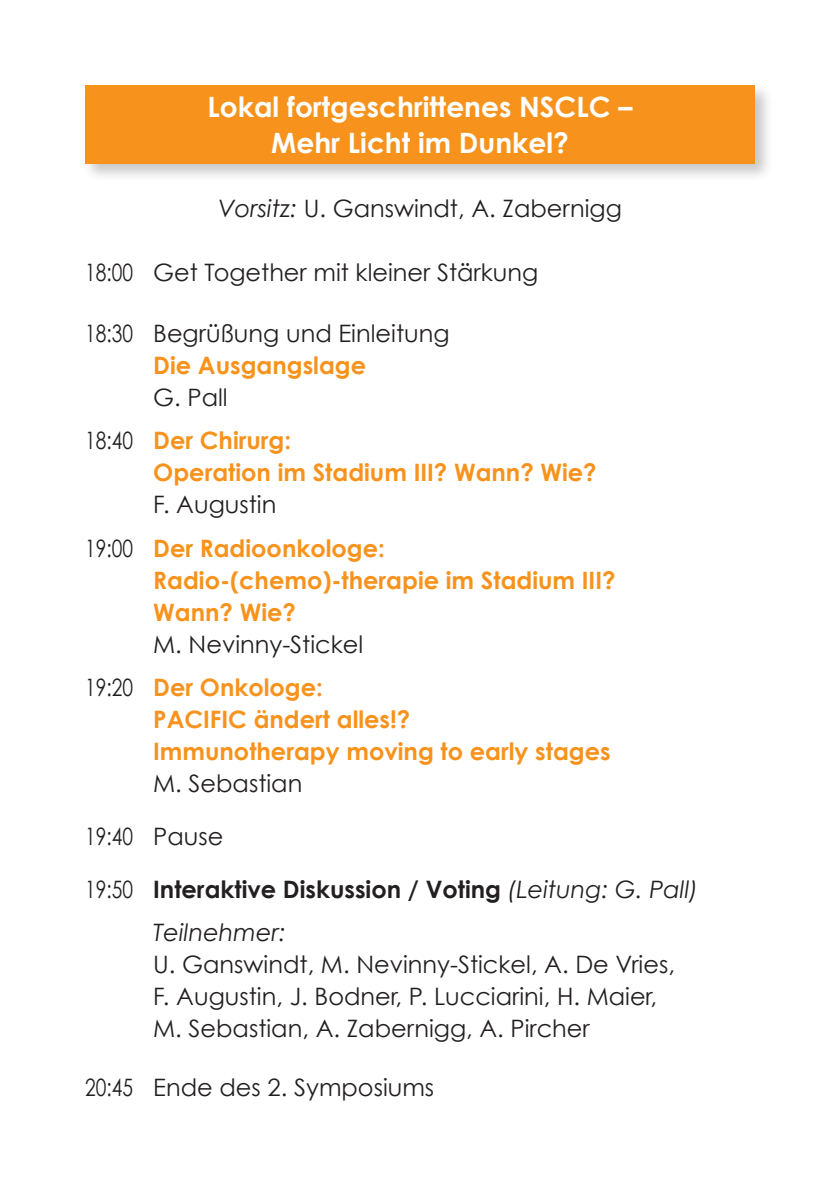
<style>
.page{position:relative;width:840px;height:1191px;background:#fff}
.page>*{position:absolute;margin:0;border:0;box-sizing:border-box;transform-origin:0 0}
.t1{font:700 28px/36px "Century Gothic";color:#fff;text-align:center}
.t2{font:24px/43.4px "Century Gothic";color:#231f20}
.t3{font:700 24px/32px "Century Gothic";color:#f7931d}
.t4{font:24px "Century Gothic";color:#231f20;scale:.8 1}
.t5{font:700 24px/43.4px "Century Gothic";color:#231f20}
.s1{font-style:italic}
.s2{font-weight:700;color:#f7931d}
.s3{font-weight:400;color:#231f20}
.s4{font-weight:400}
.s5{font-weight:400;font-style:italic}
</style>
<div class="page">
<div style="left:82px;top:82px;width:691px;height:100px;background:#231f20;opacity:.25"></div>
<div style="left:85px;top:85px;width:669px;height:78px;background:#f7931d"></div>
<p class="t1" style="left:207px;top:88px;width:426px">Lokal fortgeschrittenes NSCLC –<br>Mehr Licht im Dunkel?</p>
<p class="t2" style="left:218px;top:186px;width:405px"><span class="s1">Vorsitz:</span> U. Ganswindt, A. Zabernigg</p>
<p class="t4" style="left:85px;top:258px;width:567px">18:00 Get Together mit kleiner Stärkung</p>
<p class="t4" style="left:85px;top:318px;width:457px">18:30 Begrüßung und Einleitung</p>
<p class="t3" style="left:153px;top:348px;width:214px">Die Ausgangslage</p>
<p class="t2" style="left:85px;top:375px;width:207px;text-align:center">G. Pall<br>18:40 <span class="s2">Der Chirurg:</span></p>
<p class="t3" style="left:153px;top:456px;width:445px">Operation im Stadium III? Wann? Wie?</p>
<p class="t3" style="left:85px;top:482px;width:301px;line-height:43.4px;text-indent:68px"><span class="s3">F. Augustin<br>19:00</span> Der Radioonkologe:</p>
<p class="t3" style="left:153px;top:563px;width:463px">Radio-(chemo)-therapie im Stadium III?<br>Wann? Wie?</p>
<p class="t2" style="left:85px;top:622px;width:279px;text-indent:68px">M. Nevinny-Stickel<br>19:20 <span class="s2">Der Onkologe:</span></p>
<p class="t3" style="left:153px;top:702px;width:458px">PACIFIC ändert alles!?<br>Immunotherapy moving to early stages</p>
<p class="t2" style="left:153px;top:761px;width:150px">M. Sebastian</p>
<p class="t4" style="left:85px;top:821px;width:174px">19:40 Pause</p>
<p class="t5" style="left:153px;top:867px;width:546px;text-indent:-68px"><span class="s4">19:50</span> Interaktive Diskussion / Voting <span class="s5">(Leitung: G. Pall)<br>Teilnehmer:</span></p>
<p class="t2" style="left:153px;top:948px;width:523px;line-height:32px">U. Ganswindt, M. Nevinny-Stickel, A. De Vries,<br>F. Augustin, J. Bodner, P. Lucciarini, H. Maier,<br>M. Sebastian, A. Zabernigg, A. Pircher</p>
<p class="t4" style="left:85px;top:1072px;width:437px">20:45 Ende des 2. Symposiums</p>
</div>
